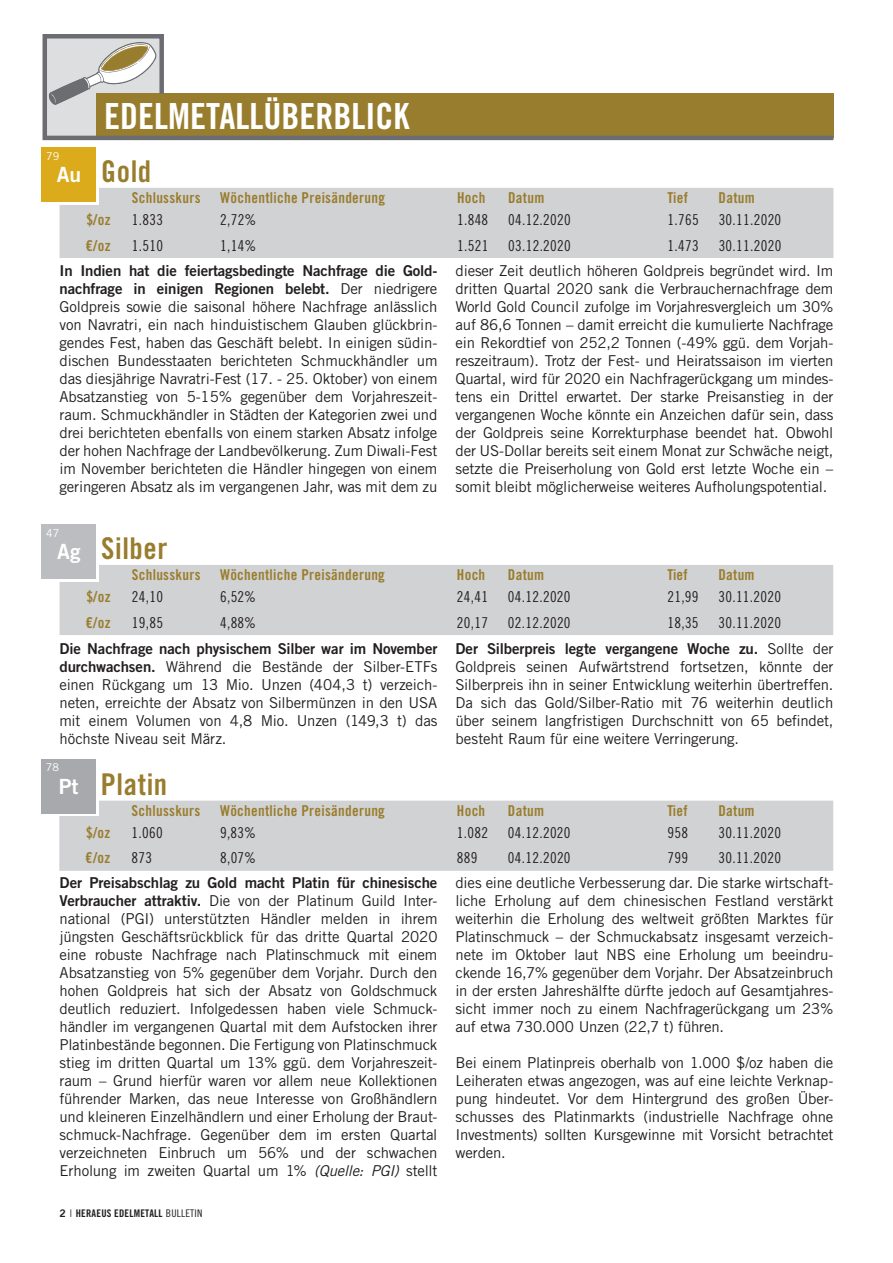
<style>
.page{position:relative;width:893px;height:1263px;background:#fff}
.page>*{position:absolute;margin:0;border:0;box-sizing:border-box;transform-origin:0 0}
.t1{font:36px "Trade Gothic LT Std Bd Cn 20";color:#fff}
.t2{font:30px "Trade Gothic LT Std Bd Cn 20";letter-spacing:.02em;color:#997d2e}
.t3{font:21px "Trade Gothic LT Std Bd 2";color:#fff}
.t4{font:15px/18px "Trade Gothic LT Std";letter-spacing:-.01em;color:#231f20;text-align:justify}
.t5{font:15px "Trade Gothic LT Std Cn 18";letter-spacing:.02em;color:#231f20}
.t6{font:15px/18px "Trade Gothic LT Std Bd 2";letter-spacing:-.01em;color:#231f20}
.t7{font:15px "Trade Gothic LT Std Bd Cn 20";letter-spacing:.02em;color:#997d2e}
.t8{font:10.8px "Trade Gothic LT Std";color:#fff}
.t9{font:10.5px "Trade Gothic LT Std Bd Cn 20";letter-spacing:.02em;color:#231f20}
.s1{font-family:"Trade Gothic LT Std"}
.s2{font-family:"Trade Gothic LT Std Bd 2"}
.s3{font-style:italic}
.s4{font-family:"Trade Gothic LT Std";font-weight:300}
.s5{font-family:"Trade Gothic LT Std Cn 18"}
</style>
<div class="page">
<div style="left:60px;top:565px;width:773px;height:70px;background:#d1d2d4"></div>
<div style="left:60px;top:188px;width:773px;height:70px;background:#d1d2d4"></div>
<div style="left:45px;top:150px;width:54px;height:54px;background:#fff"></div>
<div style="left:42px;top:147px;width:54px;height:55px;background:#dcab1c"></div>
<div style="left:45px;top:527px;width:54px;height:55px;background:#fff"></div>
<div style="left:42px;top:525px;width:54px;height:54px;background:#bcbdc0"></div>
<svg style="left:42px;top:34px;width:792px;height:107px"></svg>
<div style="left:59px;top:801px;width:774px;height:70px;background:#d1d2d4"></div>
<div style="left:44px;top:762px;width:55px;height:54px;background:linear-gradient(to right,#fff,#fff)"></div>
<div style="left:41px;top:759px;width:55px;height:54px;background:#a8a9ad"></div>
<h1 class="t1" style="left:104px;top:94px;width:307px">EDELMETALLÜBERBLICK</h1>
<p class="t8" style="left:46px;top:149px;width:15px">79</p>
<h3 class="t3" style="left:57px;top:161px;width:26px">Au</h3>
<h2 class="t2" style="left:101px;top:153px;width:52px">Gold</h2>
<p class="t7" style="left:132px;top:188px;width:70px">Schlusskurs</p>
<p class="t7" style="left:220px;top:188px;width:166px">Wöchentliche Preisänderung</p>
<p class="t7" style="left:457px;top:188px;width:30px">Hoch</p>
<p class="t7" style="left:508px;top:188px;width:38px">Datum</p>
<p class="t7" style="left:668px;top:188px;width:22px">Tief</p>
<p class="t7" style="left:719px;top:188px;width:38px">Datum</p>
<p class="t7" style="left:86px;top:211px;width:26px">$/oz</p>
<p class="t5" style="left:132px;top:211px;width:33px">1.833</p>
<p class="t5" style="left:220px;top:211px;width:38px">2,72%</p>
<p class="t5" style="left:457px;top:211px;width:33px">1.848</p>
<p class="t5" style="left:508px;top:211px;width:64px">04.12.2020</p>
<p class="t5" style="left:668px;top:211px;width:33px">1.765</p>
<p class="t5" style="left:719px;top:211px;width:64px">30.11.2020</p>
<p class="t7" style="left:86px;top:236px;width:27px">€/oz</p>
<p class="t5" style="left:132px;top:236px;width:33px">1.510</p>
<p class="t5" style="left:220px;top:236px;width:38px">1,14%</p>
<p class="t5" style="left:457px;top:236px;width:33px">1.521</p>
<p class="t5" style="left:508px;top:236px;width:64px">03.12.2020</p>
<p class="t5" style="left:668px;top:236px;width:33px">1.473</p>
<p class="t5" style="left:719px;top:236px;width:64px">30.11.2020</p>
<p class="t6" style="left:60px;top:261px;width:379px">In Indien hat die feiertagsbedingte Nachfrage die Gold&shy;nachfrage in einigen Regionen belebt. <span class="s1">Der niedrigere</span></p>
<p class="t4" style="left:60px;top:297px;width:379px">Goldpreis sowie die saisonal höhere Nachfrage anlässlich von Navratri, ein nach hinduistischem Glauben glückbrin&shy;gendes Fest, haben das Geschäft belebt. In einigen südin&shy;dischen Bundesstaaten berichteten Schmuckhändler um das diesjährige Navratri-Fest (17. - 25. Oktober) von einem Absatzanstieg von 5-15% gegenüber dem Vorjahreszeit&shy;raum. Schmuckhändler in Städten der Kategorien zwei und drei berichteten ebenfalls von einem starken Absatz infolge der hohen Nachfrage der Landbevölkerung. Zum Diwali-Fest im November berichteten die Händler hingegen von einem geringeren Absatz als im vergangenen Jahr, was mit dem zu</p>
<p class="t8" style="left:46px;top:527px;width:15px">47</p>
<h3 class="t3" style="left:57px;top:539px;width:25px">Ag</h3>
<h2 class="t2" style="left:101px;top:530px;width:68px">Silber</h2>
<p class="t4" style="left:455px;top:261px;width:379px">dieser Zeit deutlich höheren Goldpreis begründet wird. Im dritten Quartal 2020 sank die Verbrauchernachfrage dem World Gold Council zufolge im Vorjahresvergleich um 30% auf 86,6 Tonnen – damit erreicht die kumulierte Nachfrage ein Rekordtief von 252,2 Tonnen (-49% ggü. dem Vorjah&shy;reszeitraum). Trotz der Fest- und Heiratssaison im vierten Quartal, wird für 2020 ein Nachfragerückgang um mindes&shy;tens ein Drittel erwartet. Der starke Preisanstieg in der vergangenen Woche könnte ein Anzeichen dafür sein, dass der Goldpreis seine Korrekturphase beendet hat. Obwohl der US-Dollar bereits seit einem Monat zur Schwäche neigt, setzte die Preiserholung von Gold erst letzte Woche ein – somit bleibt möglicherweise weiteres Aufholungspotential.</p>
<p class="t7" style="left:132px;top:565px;width:70px">Schlusskurs</p>
<p class="t7" style="left:220px;top:565px;width:166px">Wöchentliche Preisänderung</p>
<p class="t7" style="left:457px;top:565px;width:30px">Hoch</p>
<p class="t7" style="left:508px;top:565px;width:38px">Datum</p>
<p class="t7" style="left:667px;top:565px;width:22px">Tief</p>
<p class="t7" style="left:718px;top:565px;width:38px">Datum</p>
<p class="t7" style="left:86px;top:588px;width:26px">$/oz</p>
<p class="t5" style="left:132px;top:588px;width:33px">24,10</p>
<p class="t5" style="left:220px;top:588px;width:38px">6,52%</p>
<p class="t5" style="left:457px;top:588px;width:33px">24,41</p>
<p class="t5" style="left:508px;top:588px;width:64px">04.12.2020</p>
<p class="t5" style="left:667px;top:588px;width:33px">21,99</p>
<p class="t5" style="left:718px;top:588px;width:64px">30.11.2020</p>
<p class="t7" style="left:86px;top:613px;width:27px">€/oz</p>
<p class="t5" style="left:132px;top:613px;width:33px">19,85</p>
<p class="t5" style="left:220px;top:613px;width:38px">4,88%</p>
<p class="t5" style="left:457px;top:613px;width:33px">20,17</p>
<p class="t5" style="left:508px;top:613px;width:64px">02.12.2020</p>
<p class="t5" style="left:667px;top:613px;width:33px">18,35</p>
<p class="t5" style="left:718px;top:613px;width:64px">30.11.2020</p>
<p class="t6" style="left:60px;top:639px;width:379px">Die Nachfrage nach physischem Silber war im November</p>
<p class="t4" style="left:60px;top:657px;width:379px"><span class="s2">durchwachsen.</span> Während die Bestände der Silber-ETFs einen Rückgang um 13 Mio. Unzen (404,3 t) verzeich&shy;neten, erreichte der Absatz von Silbermünzen in den USA mit einem Volumen von 4,8 Mio. Unzen (149,3 t) das höchste Niveau seit März.</p>
<p class="t8" style="left:46px;top:761px;width:15px">78</p>
<h3 class="t3" style="left:59px;top:773px;width:21px">Pt</h3>
<h2 class="t2" style="left:101px;top:766px;width:68px">Platin</h2>
<p class="t6" style="left:455px;top:639px;width:379px">Der Silberpreis legte vergangene Woche zu. <span class="s1">Sollte der</span></p>
<p class="t4" style="left:455px;top:657px;width:379px">Goldpreis seinen Aufwärtstrend fortsetzen, könnte der Silberpreis ihn in seiner Entwicklung weiterhin übertreffen.<br>Da sich das Gold/Silber-Ratio mit 76 weiterhin deutlich über seinem langfristigen Durchschnitt von 65 befindet, besteht Raum für eine weitere Verringerung.</p>
<p class="t7" style="left:132px;top:801px;width:70px">Schlusskurs</p>
<p class="t7" style="left:220px;top:801px;width:166px">Wöchentliche Preisänderung</p>
<p class="t7" style="left:457px;top:801px;width:30px">Hoch</p>
<p class="t7" style="left:508px;top:801px;width:38px">Datum</p>
<p class="t7" style="left:667px;top:801px;width:22px">Tief</p>
<p class="t7" style="left:718px;top:801px;width:38px">Datum</p>
<p class="t7" style="left:86px;top:823px;width:26px">$/oz</p>
<p class="t5" style="left:132px;top:824px;width:33px">1.060</p>
<p class="t5" style="left:220px;top:824px;width:38px">9,83%</p>
<p class="t5" style="left:457px;top:824px;width:33px">1.082</p>
<p class="t5" style="left:508px;top:824px;width:64px">04.12.2020</p>
<p class="t5" style="left:667px;top:824px;width:22px">958</p>
<p class="t5" style="left:718px;top:824px;width:64px">30.11.2020</p>
<p class="t7" style="left:85px;top:849px;width:27px">€/oz</p>
<p class="t5" style="left:132px;top:849px;width:22px">873</p>
<p class="t5" style="left:220px;top:849px;width:38px">8,07%</p>
<p class="t5" style="left:457px;top:849px;width:22px">889</p>
<p class="t5" style="left:508px;top:849px;width:64px">04.12.2020</p>
<p class="t5" style="left:667px;top:849px;width:22px">799</p>
<p class="t5" style="left:718px;top:849px;width:64px">30.11.2020</p>
<p class="t6" style="left:60px;top:873px;width:379px">Der Preisabschlag zu Gold macht Platin für chinesische</p>
<p class="t4" style="left:60px;top:891px;width:379px"><span class="s2">Verbraucher attraktiv.</span> Die von der Platinum Guild Inter&shy;national (PGI) unterstützten Händler melden in ihrem jüngsten Geschäftsrückblick für das dritte Quartal 2020 eine robuste Nachfrage nach Platinschmuck mit einem Absatzanstieg von 5% gegenüber dem Vorjahr. Durch den hohen Goldpreis hat sich der Absatz von Goldschmuck deutlich reduziert. Infolgedessen haben viele Schmuck&shy;händler im vergangenen Quartal mit dem Aufstocken ihrer Platinbestände begonnen. Die Fertigung von Platinschmuck stieg im dritten Quartal um 13% ggü. dem Vorjahreszeit&shy;raum – Grund hierfür waren vor allem neue Kollektionen führender Marken, das neue Interesse von Großhändlern und kleineren Einzelhändlern und einer Erholung der Braut&shy;schmuck-Nachfrage. Gegenüber dem im ersten Quartal verzeichneten Einbruch um 56% und der schwachen Erholung im zweiten Quartal um 1% <span class="s3">(Quelle: PGI)</span> stellt</p>
<p class="t9" style="left:60px;top:1207px;width:144px"><span class="s2">2</span> <span class="s4">I</span> HERAEUS EDELMETALL <span class="s5">BULLETIN</span></p>
<p class="t4" style="left:455px;top:873px;width:379px">dies eine deutliche Verbesserung dar. Die starke wirtschaft&shy;liche Erholung auf dem chinesischen Festland verstärkt weiterhin die Erholung des weltweit größten Marktes für Platinschmuck – der Schmuckabsatz insgesamt verzeich&shy;nete im Oktober laut NBS eine Erholung um beeindru&shy;ckende 16,7% gegenüber dem Vorjahr. Der Absatzeinbruch in der ersten Jahreshälfte dürfte jedoch auf Gesamtjahres&shy;sicht immer noch zu einem Nachfragerückgang um 23% auf etwa 730.000 Unzen (22,7 t) führen.</p>
<p class="t4" style="left:455px;top:1053px;width:379px">Bei einem Platinpreis oberhalb von 1.000 $/oz haben die Leiheraten etwas angezogen, was auf eine leichte Verknap&shy;pung hindeutet. Vor dem Hintergrund des großen Über&shy;schusses des Platinmarkts (industrielle Nachfrage ohne Investments) sollten Kursgewinne mit Vorsicht betrachtet werden.</p>
</div>
